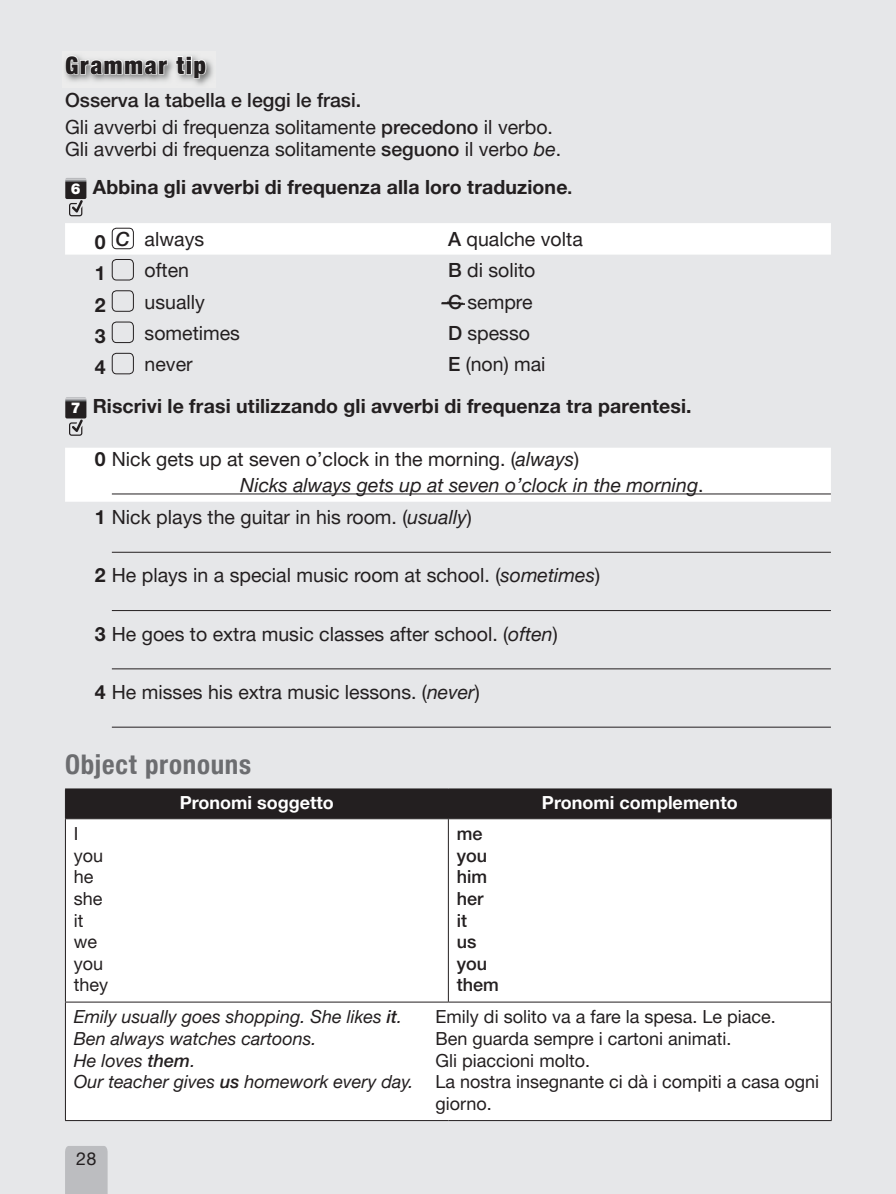
<style>
.page{position:relative;width:896px;height:1194px;background:#fff}
.page>*{position:absolute;margin:0;border:0;box-sizing:border-box;transform-origin:0 0}
.t1{font:700 condensed 27px "Helvetica Neue LT Std";letter-spacing:.025em;color:#6c6d70}
.t2{font:900 condensed 24px "Helvetica Neue LT Std";letter-spacing:.07em;color:#231f20}
.t3{font:19.5px/26.7px "Helvetica Neue LT Std";color:#231f20}
.t4{font:700 19.5px/37.5px "Helvetica Neue LT Std";letter-spacing:.005em;color:#231f20;text-align:center}
.t5{font:italic 19.5px "Helvetica Neue LT Std";color:#231f20}
.t6{font:18px/21.6px "Helvetica Neue LT Std";color:#231f20}
.t7{font:italic 18px "Helvetica Neue LT Std";color:#231f20}
.t8{font:700 18px "Helvetica Neue LT Std";color:#fff}
.t9{font:500 18px/21.6px "Helvetica Neue LT Std";color:#231f20}
.s1{font-weight:500}
.s2{font-weight:400}
.s3{font-weight:400;font-style:italic}
.s4{font-weight:900;font-size:14.7px;color:#fff}
.s5{font-weight:700}
.s6{font-weight:500;font-style:italic}
.s7{font-style:italic}
.s8{font-style:normal}
</style>
<div class="page">
<div style="left:0;top:0;width:894px;height:1193px;background:#e6e7e9"></div>
<div style="left:65px;top:1146px;width:43px;height:47px;background:#bcbdc0"></div>
<hr style="left:894px;top:0;width:1px;height:1193px;background:#e6e7e9">
<div style="left:65px;top:223px;width:765px;height:31px;background:#fff"></div>
<div style="left:65px;top:447px;width:765px;height:54px;background:#fff"></div>
<hr style="left:112px;top:493px;width:718px;height:1px;background:#231f20">
<hr style="left:112px;top:551px;width:718px;height:1px;background:#231f20">
<hr style="left:112px;top:610px;width:718px;height:1px;background:#231f20">
<hr style="left:112px;top:668px;width:718px;height:1px;background:#231f20">
<hr style="left:112px;top:726px;width:718px;height:1px;background:#231f20">
<img style="left:66px;top:60px;width:147px;height:25px">
<svg style="left:64px;top:55px;width:104px;height:21px"></svg>
<svg style="left:175px;top:56px;width:32px;height:23px"></svg>
<svg style="left:65px;top:178px;width:21px;height:38px"></svg>
<div style="left:112px;top:228px;width:22px;height:21px;border:1px solid #231f20;border-radius:4px"></div>
<div style="left:112px;top:259px;width:22px;height:21px;border:1px solid #231f20;border-radius:4px"></div>
<div style="left:112px;top:290px;width:22px;height:21px;border:1px solid #231f20;border-radius:4px"></div>
<div style="left:112px;top:321px;width:22px;height:22px;border:1px solid #231f20;border-radius:4px"></div>
<div style="left:112px;top:353px;width:22px;height:21px;border:1px solid #231f20;border-radius:4px"></div>
<svg style="left:65px;top:397px;width:21px;height:38px"></svg>
<div style="left:66px;top:819px;width:764px;height:300px;background:#fff"></div>
<hr style="left:448px;top:818px;width:1px;height:183px;background:#231f20">
<hr style="left:65px;top:1001px;width:383px;height:1px;background:#231f20">
<hr style="left:448px;top:1001px;width:383px;height:1px;background:#231f20">
<div style="left:65px;top:788px;width:766px;height:30px;background:#231f20"></div>
<hr style="left:65px;top:818px;width:383px;height:1px;background:#231f20">
<hr style="left:65px;top:818px;width:1px;height:183px;background:#231f20">
<hr style="left:448px;top:818px;width:383px;height:1px;background:#231f20">
<hr style="left:830px;top:818px;width:1px;height:183px;background:#231f20">
<hr style="left:65px;top:1002px;width:1px;height:117px;background:#231f20">
<hr style="left:830px;top:1002px;width:1px;height:117px;background:#231f20">
<hr style="left:65px;top:1119px;width:383px;height:1px;background:#231f20">
<hr style="left:448px;top:1119px;width:383px;height:1px;background:#231f20">
<img style="left:441px;top:302px;width:23px;height:3px">
<p class="t2" style="left:65px;top:50px;width:142px">Grammar tip</p>
<p class="t3" style="left:65px;top:86px;width:489px"><span class="s1">Osserva la tabella e leggi le frasi.<br></span>Gli avverbi di frequenza solitamente <span class="s1">precedono</span> il verbo.</p>
<p class="t4" style="left:65px;top:130px;width:509px"><span class="s2">Gli avverbi di frequenza solitamente</span> <span class="s1">seguono</span> <span class="s2">il verbo</span> <span class="s3">be</span><span class="s2">.<br></span><span class="s4">6</span> Abbina gli avverbi di frequenza alla loro traduzione<span class="s1">.</span></p>
<p class="t3" style="left:95px;top:225px;width:111px"><span class="s5">0</span> <span class="s6">C</span> always</p>
<p class="t3" style="left:448px;top:225px;width:136px"><span class="s1">A</span> qualche volta</p>
<p class="t4" style="left:95px;top:254px;width:12px">1</p>
<p class="t3" style="left:145px;top:257px;width:46px">often</p>
<p class="t3" style="left:448px;top:257px;width:89px"><span class="s1">B</span> di solito</p>
<p class="t4" style="left:95px;top:285px;width:12px">2</p>
<p class="t3" style="left:145px;top:288px;width:62px">usually</p>
<p class="t3" style="left:448px;top:288px;width:86px"><span class="s1">C</span> sempre</p>
<p class="t4" style="left:95px;top:317px;width:12px">3</p>
<p class="t3" style="left:145px;top:319px;width:97px">sometimes</p>
<p class="t3" style="left:448px;top:319px;width:83px"><span class="s1">D</span> spesso</p>
<p class="t4" style="left:95px;top:348px;width:12px">4</p>
<p class="t3" style="left:145px;top:350px;width:50px">never</p>
<p class="t4" style="left:71px;top:343px;width:622px;line-height:41.7px;text-align:left;text-indent:377px"><span class="s1">E</span> <span class="s2">(non) mai<br></span><span class="s4">7</span> Riscrivi le frasi utilizzando gli avverbi di frequenza tra parentesi.</p>
<p class="t3" style="left:95px;top:445px;width:486px"><span class="s5">0</span> Nick gets up at seven o’clock in the morning. (<span class="s7">always</span>)</p>
<p class="t3" style="left:95px;top:503px;width:378px"><span class="s5">1</span> Nick plays the guitar in his room. (<span class="s7">usually</span>)</p>
<p class="t3" style="left:95px;top:561px;width:506px"><span class="s5">2</span> He plays in a special music room at school. (<span class="s7">sometimes</span>)</p>
<p class="t3" style="left:95px;top:619px;width:464px"><span class="s5">3</span> He goes to extra music classes after school. (<span class="s7">often</span>)</p>
<p class="t3" style="left:95px;top:678px;width:386px"><span class="s5">4</span> He misses his extra music lessons. (<span class="s7">never</span>)</p>
<p class="t5" style="left:240px;top:473px;width:465px">Nicks always gets up at seven o’clock in the morning<span class="s8">.</span></p>
<h1 class="t1" style="left:65px;top:748px;width:188px">Object pronouns</h1>
<p class="t8" style="left:180px;top:791px;width:155px">Pronomi soggetto</p>
<p class="t8" style="left:542px;top:791px;width:197px">Pronomi complemento</p>
<p class="t6" style="left:74px;top:822px;width:36px">I you he she it we you they</p>
<p class="t9" style="left:457px;top:822px;width:43px">me you him her<br>it<br>us you them</p>
<p class="t7" style="left:74px;top:1005px;width:329px">Emily usually goes shopping. She likes <span class="s1">it</span>.</p>
<p class="t6" style="left:435px;top:1005px;width:342px">Emily di solito va a fare la spesa. Le piace.</p>
<p class="t7" style="left:74px;top:1027px;width:244px">Ben always watches cartoons.</p>
<p class="t6" style="left:435px;top:1027px;width:297px">Ben guarda sempre i cartoni animati.</p>
<p class="t7" style="left:74px;top:1049px;width:123px">He loves <span class="s1">them</span>.</p>
<p class="t6" style="left:435px;top:1048px;width:156px">Gli piaccioni molto.</p>
<p class="t6" style="left:74px;top:1070px;width:746px"><span class="s7">Our teacher gives</span> <span class="s6">us</span> <span class="s7">homework every day.</span> La nostra insegnante ci dà i compiti a casa ogni</p>
<p class="t6" style="left:435px;top:1092px;width:58px">giorno.</p>
<p class="t6" style="left:76px;top:1147px;width:22px">28</p>
</div>
